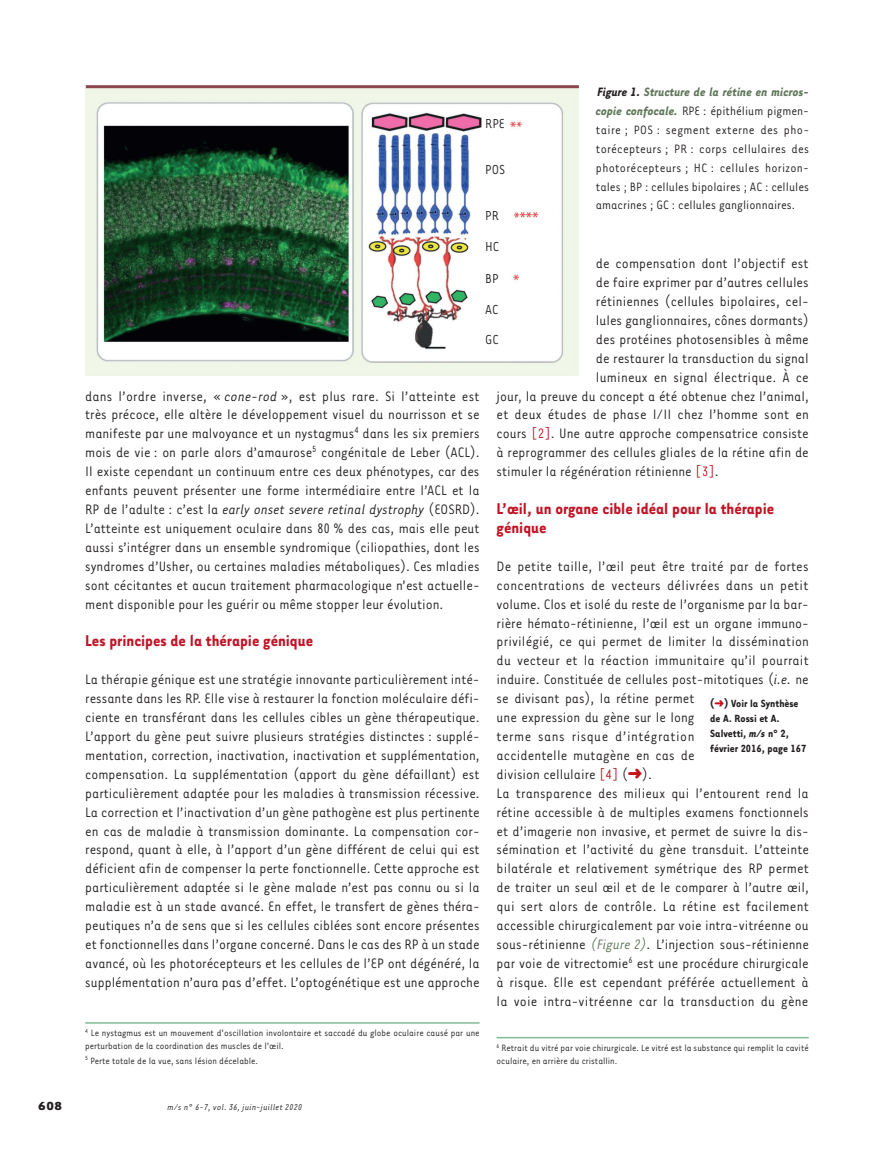
<style>
.page{position:relative;width:894px;height:1149px;background:#fff}
.page>*{position:absolute;margin:0;border:0;box-sizing:border-box;transform-origin:0 0}
.t1{font:700 18px/18.9px "Tarzana Narrow";color:#c11527}
.t2{font:15.75px/18.9px "Tarzana Narrow";color:#231f20;text-align:justify}
.t3{font:15px/31px "Tarzana Narrow";color:#231f20;text-align:justify}
.t4{font:13.95px/18.9px "Tarzana Narrow";color:#231f20;text-align:justify}
.t5{font:700 13.5px "Tarzana Wide";color:#231f20}
.t6{font:700 12px/15px "Tarzana Narrow";color:#231f20}
.t7{font:10.5px/12.6px "Tarzana Narrow";color:#231f20}
.t8{font:italic 9.75px "Tarzana Narrow";letter-spacing:.025em;color:#231f20}
.s1{font-weight:700;font-style:italic}
.s2{font-weight:700;font-style:italic;color:#5f7659}
.s3{color:#c11527}
.s4{font-style:italic}
.s5{color:#c4121a}
.s6{font-style:italic;color:#5f7659}
</style>
<div class="page">
<hr style="left:496px;top:1036px;width:312px;height:2px;background:#84ba95">
<hr style="left:85px;top:1022px;width:394px;height:1px;background:#84ba95">
<div style="left:86px;top:85px;width:492px;height:290px;background:#eff6e8"></div>
<img style="left:96px;top:102px;width:467px;height:261px">
<hr style="left:86px;top:85px;width:492px;height:3px;background:#8d454f">
<p class="t4" style="left:595px;top:82px;width:215px"><span class="s1">Figure 1.</span> <span class="s2">Structure de la rétine en micros&shy;copie confocale.</span> RPE : épithélium pigmen&shy;taire ; POS : segment externe des pho&shy;torécepteurs ; PR : corps cellulaires des photorécepteurs ; HC : cellules horizon&shy;tales ; BP : cellules bipolaires ; AC : cellules amacrines ; GC : cellules ganglionnaires.</p>
<p class="t3" style="left:485px;top:107px;width:21px">RPE</p>
<p class="t3" style="left:485px;top:153px;width:21px">POS</p>
<p class="t3" style="left:485px;top:200px;width:15px">PR HC BP AC GC</p>
<p class="t2" style="left:595px;top:253px;width:214px">de compensation dont l’objectif est</p>
<p class="t2" style="left:595px;top:272px;width:214px">de faire exprimer par d’autres cellules</p>
<p class="t2" style="left:595px;top:291px;width:214px">rétiniennes (cellules bipolaires, cel-</p>
<p class="t2" style="left:595px;top:310px;width:214px">lules ganglionnaires, cônes dormants)</p>
<p class="t2" style="left:595px;top:329px;width:214px">des protéines photosensibles à même</p>
<p class="t2" style="left:595px;top:348px;width:214px">de restaurer la transduction du signal</p>
<p class="t2" style="left:595px;top:367px;width:214px">lumineux en signal électrique. À ce</p>
<p class="t2" style="left:496px;top:385px;width:313px">jour, la preuve du concept a été obtenue chez l’animal,</p>
<p class="t2" style="left:496px;top:404px;width:313px">et deux études de phase I/II chez l’homme sont en</p>
<p class="t2" style="left:496px;top:423px;width:313px">cours <span class="s3">[2]</span>. Une autre approche compensatrice consiste</p>
<p class="t2" style="left:496px;top:442px;width:313px">à reprogrammer des cellules gliales de la rétine afin de</p>
<p class="t2" style="left:496px;top:461px;width:223px">stimuler la régénération rétinienne <span class="s3">[3]</span>.</p>
<p class="t1" style="left:496px;top:498px;width:279px">L’œil, un organe cible idéal pour la thérapie génique</p>
<p class="t2" style="left:496px;top:556px;width:314px;text-align:left">De petite taille, l’œil peut être traité par de fortes concentrations de vecteurs délivrées dans un petit volume. Clos et isolé du reste de l’organisme par la bar&shy;rière hémato-rétinienne, l’œil est un organe immuno&shy;privilégié, ce qui permet de limiter la dissémination du vecteur et la réaction immunitaire qu’il pourrait induire. Constituée de cellules post-mitotiques (<span class="s4">i.e.</span> ne se divisant pas), la rétine permet<br>une expression du gène sur le long<br>terme sans risque d’intégration<br>accidentelle mutagène en cas de<br>division cellulaire <span class="s3">[4]</span> (<span class="s5">➜</span>).<br>La transparence des milieux qui l’entourent rend la rétine accessible à de multiples examens fonctionnels et d’imagerie non invasive, et permet de suivre la dis&shy;sémination et l’activité du gène transduit. L’atteinte bilatérale et relativement symétrique des RP permet de traiter un seul œil et de le comparer à l’autre œil, qui sert alors de contrôle. La rétine est facilement accessible chirurgicalement par voie intra-vitréenne ou sous-rétinienne <span class="s6">(Figure 2)</span>. L’injection sous-rétinienne par voie de vitrectomie<sup>6</sup> est une procédure chirurgicale à risque. Elle est cependant préférée actuellement à la voie intra-vitréenne car la transduction du gène</p>
<p class="t7" style="left:496px;top:1041px;width:313px"><sup>6</sup> Retrait du vitré par voie chirurgicale. Le vitré est la substance qui remplit la cavité oculaire, en arrière du cristallin.</p>
<p class="t2" style="left:85px;top:385px;width:396px">dans l’ordre inverse, « <span class="s4">cone-rod</span> », est plus rare. Si l’atteinte est très précoce, elle altère le développement visuel du nourrisson et se manifeste par une malvoyance et un nystagmus<sup>4</sup> dans les six premiers mois de vie : on parle alors d’amaurose<sup>5</sup> congénitale de Leber (ACL).<br>Il existe cependant un continuum entre ces deux phénotypes, car des enfants peuvent présenter une forme intermédiaire entre l’ACL et la RP de l’adulte : c’est la <span class="s4">early onset severe retinal dystrophy</span> (EOSRD).<br>L’atteinte est uniquement oculaire dans 80 % des cas, mais elle peut aussi s’intégrer dans un ensemble syndromique (ciliopathies, dont les syndromes d’Usher, ou certaines maladies métaboliques). Ces mladies sont cécitantes et aucun traitement pharmacologique n’est actuelle&shy;ment disponible pour les guérir ou même stopper leur évolution.</p>
<p class="t1" style="left:85px;top:630px;width:229px">Les principes de la thérapie génique</p>
<p class="t2" style="left:85px;top:669px;width:396px">La thérapie génique est une stratégie innovante particulièrement inté&shy;ressante dans les RP. Elle vise à restaurer la fonction moléculaire défi&shy;ciente en transférant dans les cellules cibles un gène thérapeutique.<br>L’apport du gène peut suivre plusieurs stratégies distinctes : supplé&shy;mentation, correction, inactivation, inactivation et supplémentation, compensation. La supplémentation (apport du gène défaillant) est particulièrement adaptée pour les maladies à transmission récessive.<br>La correction et l’inactivation d’un gène pathogène est plus pertinente en cas de maladie à transmission dominante. La compensation cor&shy;respond, quant à elle, à l’apport d’un gène différent de celui qui est déficient afin de compenser la perte fonctionnelle. Cette approche est particulièrement adaptée si le gène malade n’est pas connu ou si la maladie est à un stade avancé. En effet, le transfert de gènes théra&shy;peutiques n’a de sens que si les cellules ciblées sont encore présentes et fonctionnelles dans l’organe concerné. Dans le cas des RP à un stade avancé, où les photorécepteurs et les cellules de l’EP ont dégénéré, la supplémentation n’aura pas d’effet. L’optogénétique est une approche</p>
<p class="t7" style="left:85px;top:1026px;width:395px"><sup>4</sup> Le nystagmus est un mouvement d’oscillation involontaire et saccadé du globe oculaire causé par une perturbation de la coordination des muscles de l’œil.</p>
<p class="t7" style="left:85px;top:1053px;width:174px"><sup>5</sup> Perte totale de la vue, sans lésion décelable.</p>
<p class="t6" style="left:710px;top:695px;width:98px">(<span class="s5">➜</span>) Voir la Synthèse de A. Rossi et A.<br>Salvetti, <span class="s4">m/s</span> n° 2, février 2016, page 167</p>
<p class="t5" style="left:38px;top:1097px;width:26px">608</p>
<p class="t8" style="left:167px;top:1100px;width:136px">m/s n° 6-7, vol. 36, juin-juillet 2020</p>
</div>
